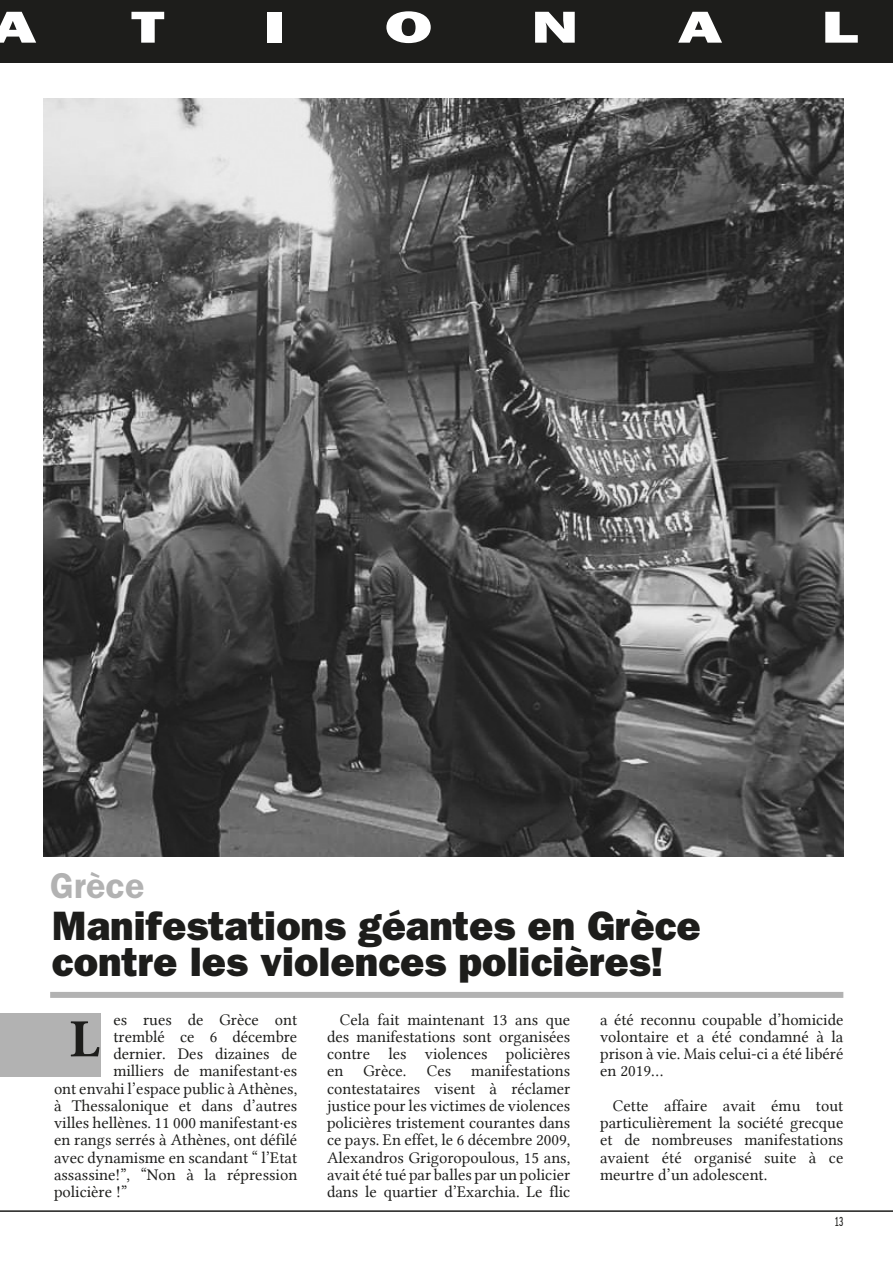
<style>
.page{position:relative;width:893px;height:1263px;background:#fff}
.page>*{position:absolute;margin:0;border:0;box-sizing:border-box;transform-origin:0 0}
.t1{font:54px "Lin Libertine B";color:#1d1d1b}
.t2{font:45px "ITC Franklin Gothic Std Hvy";color:#fff;scale:1.5 1}
.Normal_e{font:41.25px "ITC Franklin Gothic Std Hvy";color:#1d1d1b}
.Normal_e-2{font:600 36px "ITC Franklin Gothic Std";color:#b2b2b2}
.Normal_e-3{font:16.5px/17.2px "Lin Libertine";color:#1d1d1b;text-align:justify}
.t3{font:13.5px "ITC Franklin Gothic Std Bk X Cp";color:#1d1d1b}
</style>
<div class="page">
<hr style="left:0;top:1210px;width:893px;height:2px;background:#1d1d1b">
<div style="left:0;top:0;width:893px;height:63px;background:#1d1d1b"></div>
<div style="left:50px;top:992px;width:793px;height:6px;background:#b2b2b2"></div>
<div style="left:0;top:1014px;width:101px;height:63px;background:#b2b2b2"></div>
<img style="left:44px;top:99px;width:800px;height:758px">
<h2 class="t2" style="left:-8px;top:1px;width:31px">A</h2>
<h2 class="t2" style="left:131px;top:1px;width:24px">T</h2>
<h2 class="t2" style="left:264px;top:1px;width:16px">I</h2>
<h2 class="t2" style="left:385px;top:1px;width:33px">O</h2>
<h2 class="t2" style="left:531px;top:1px;width:33px">N</h2>
<h2 class="t2" style="left:678px;top:1px;width:31px">A</h2>
<h2 class="t2" style="left:821px;top:1px;width:26px">L</h2>
<p class="Normal_e-2" style="left:50px;top:864px;width:96px">Grèce</p>
<p class="Normal_e" style="left:52px;top:902px;width:650px">Manifestations géantes en Grèce</p>
<p class="Normal_e" style="left:52px;top:938px;width:613px">contre les violences policières!</p>
<p class="t1" style="left:69px;top:1001px;width:33px">L</p>
<p class="Normal_e-3" style="left:327px;top:1010px;width:245px;text-indent:13px">Cela fait maintenant 13 ans que des manifestations sont organisées contre les violences policières en Grèce. Ces manifestations contestataires visent à réclamer justice pour les victimes de violences policières tristement courantes dans ce pays. En effet, le 6 décembre 2009, Alexandros Grigoropoulous, 15 ans, avait été tué par balles par un policier dans le quartier d’Exarchia. Le flic</p>
<p class="Normal_e-3" style="left:600px;top:1010px;width:245px">a été reconnu coupable d’homicide volontaire et a été condamné à la prison à vie. Mais celui-ci a été libéré en 2019…</p>
<p class="Normal_e-3" style="left:113px;top:1010px;width:185px">es rues de Grèce ont</p>
<p class="Normal_e-3" style="left:113px;top:1028px;width:185px">tremblé ce 6 décembre</p>
<p class="Normal_e-3" style="left:113px;top:1045px;width:185px">dernier. Des dizaines de</p>
<p class="Normal_e-3" style="left:113px;top:1062px;width:185px">milliers de manifestant·es</p>
<p class="Normal_e-3" style="left:54px;top:1079px;width:245px">ont envahi l’espace public à Athènes,</p>
<p class="Normal_e-3" style="left:54px;top:1097px;width:245px">à Thessalonique et dans d’autres</p>
<p class="Normal_e-3" style="left:54px;top:1114px;width:245px">villes hellènes. 11 000 manifestant·es</p>
<p class="Normal_e-3" style="left:54px;top:1131px;width:245px">en rangs serrés à Athènes, ont défilé</p>
<p class="Normal_e-3" style="left:54px;top:1148px;width:245px">avec dynamisme en scandant “ l’Etat</p>
<p class="Normal_e-3" style="left:54px;top:1166px;width:245px">assassine!”, “Non à la répression</p>
<p class="Normal_e-3" style="left:54px;top:1183px;width:75px">policière !”</p>
<p class="Normal_e-3" style="left:600px;top:1097px;width:245px;text-indent:13px">Cette affaire avait ému tout particulièrement la société grecque et de nombreuses manifestations avaient été organisé suite à ce meurtre d’un adolescent.</p>
<p class="t3" style="left:835px;top:1215px;width:10px">13</p>
</div>
